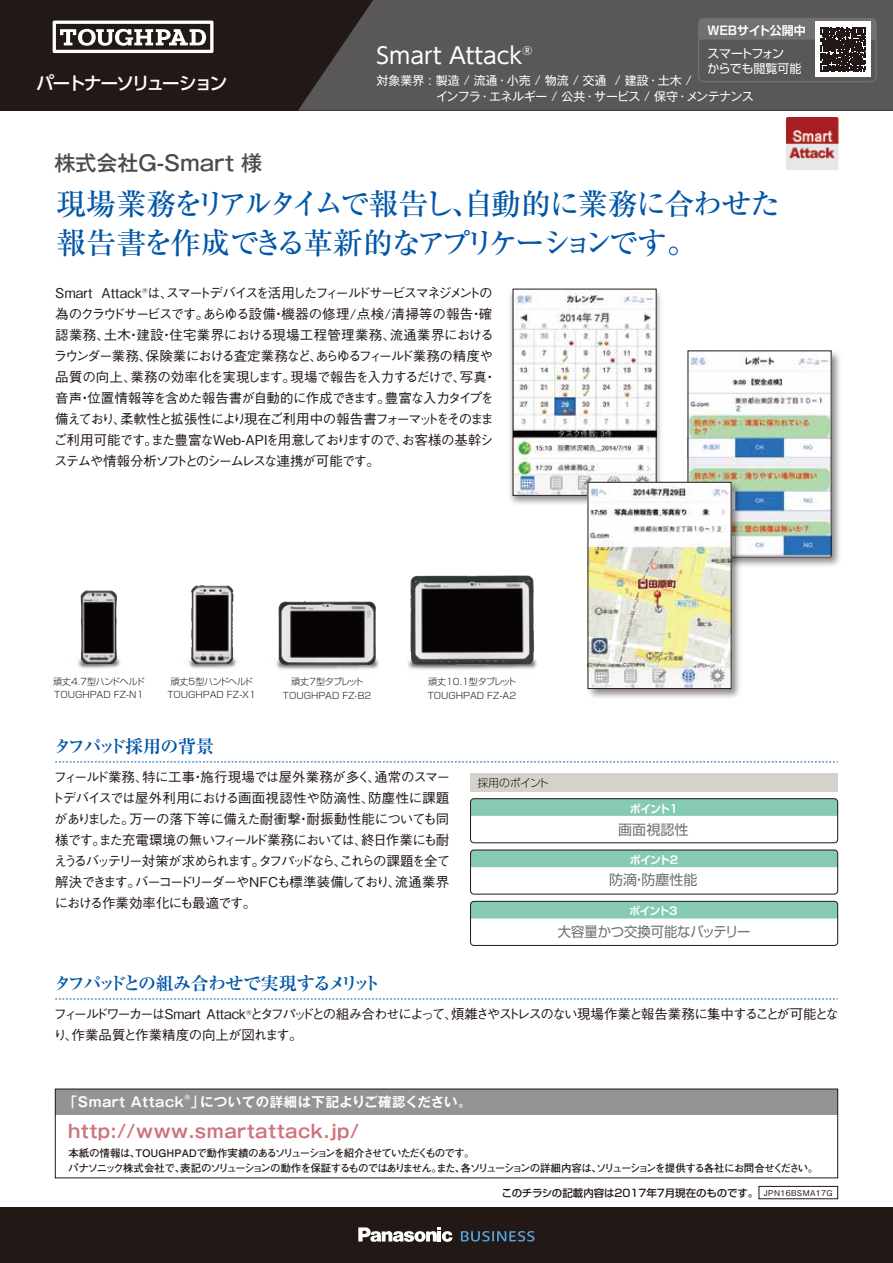
<style>
.page{position:relative;width:893px;height:1263px;background:#fff}
.page>*{position:absolute;margin:0;border:0;box-sizing:border-box;transform-origin:0 0}
.t1{font:500 30px/39px "Ryumin Pro";letter-spacing:-.09em;color:#0056a8}
.t2{font:22.5px "UD Shin Go Pro";color:#fff}
.t3{font:500 21px "Gothic MB101 Pro";color:#4c4948}
.t4{font:700 18px "Ryumin Pro";letter-spacing:-.085em;color:#0056a8}
.t5{font:700 18px "Gothic MB101 Pro De";letter-spacing:.03em;color:#cf737a}
.t6{font:500 18px "UD Shin Go Pro";letter-spacing:-.125em;color:#fff}
.t7{font:14.1px "Shin Go Pro";color:#727171;scale:.95 1}
.t8{font:14.1px "Shin Go Pro";color:#727171}
.t9{font:500 13.5px/21px "Gothic BBB Pro";letter-spacing:-.075em;color:#221815}
.t10{font:500 13.5px "Gothic BBB Pro";letter-spacing:-.155em;color:#221815}
.t11{font:500 13.5px "Gothic BBB Pro";letter-spacing:-.105em;color:#221815}
.t12{font:500 13.5px "Gothic BBB Pro";letter-spacing:-.045em;color:#221815}
.t13{font:700 13.5px "Gothic MB101 Pro De";letter-spacing:.04em;color:#fff}
.t14{font:500 13.5px "Gothic BBB Pro";letter-spacing:-.03em;color:#221815}
.t15{font:500 13.5px "Gothic BBB Pro";letter-spacing:-.02em;color:#221815}
.t16{font:12px/16.5px "Gothic MB101 Pro";letter-spacing:-.02em;color:#fff}
.t17{font:12px/15px "Shin Go Pro";letter-spacing:-.035em;color:#fff}
.t18{font:700 12px "Shin Go Pro De";letter-spacing:-.075em;color:#fff}
.t19{font:700 10.95px "Shin Go Pro De";letter-spacing:-.055em;color:#fff}
.t20{font:300 10.95px "Shin Go Pro";letter-spacing:-.04em;color:#221815}
.t21{font:700 10.5px/15px "Futo Go B101 Pro";letter-spacing:-.095em;color:#221815}
.t22{font:500 10.5px "Shin Go Pro";letter-spacing:-.005em;color:#221815}
.t23{font:300 9px/13.5px "Shin Go Pro";color:#221815;text-align:center}
.t24{font:500 7.95px "Gothic BBB Pro";letter-spacing:.04em;color:#221815}
.t25{font:700 6.75px "Gothic MB101 Pro De";color:#fff}
</style>
<div class="page">
<div style="left:0;top:1208px;width:893px;height:55px;background:#221815"></div>
<svg style="left:358px;top:1227px;width:94px;height:15px"></svg>
<svg style="left:461px;top:1231px;width:73px;height:10px"></svg>
<div style="left:0;top:0;width:893px;height:110px;background:#221815"></div>
<svg style="left:298px;top:0;width:595px;height:110px;background:#545252"></svg>
<svg style="left:53px;top:21px;width:160px;height:32px"></svg>
<img style="left:509px;top:288px;width:152px;height:216px">
<svg style="left:55px;top:761px;width:783px;height:1px"></svg>
<svg style="left:55px;top:998px;width:783px;height:1px"></svg>
<div style="left:470px;top:799px;width:368px;height:17px;background:#86cab6"></div>
<div style="left:470px;top:773px;width:368px;height:19px;background:#d4d2ca"></div>
<div style="left:470px;top:798px;width:368px;height:45px;border:1px solid #221815;border-radius:3px"></div>
<div style="left:470px;top:850px;width:368px;height:17px;background:#86cab6"></div>
<div style="left:470px;top:850px;width:368px;height:44px;border:1px solid #221815;border-radius:3px"></div>
<div style="left:470px;top:901px;width:368px;height:17px;background:#86cab6"></div>
<div style="left:470px;top:901px;width:368px;height:45px;border:1px solid #221815;border-radius:3px"></div>
<img style="left:515px;top:291px;width:139px;height:202px">
<img style="left:638px;top:301px;width:202px;height:265px">
<img style="left:690px;top:353px;width:139px;height:202px">
<img style="left:538px;top:433px;width:252px;height:265px">
<img style="left:590px;top:484px;width:139px;height:203px">
<div style="left:588px;top:482px;width:143px;height:207px;border:1px solid #221815"></div>
<img style="left:78px;top:658px;width:43px;height:11px">
<img style="left:188px;top:606px;width:37px;height:63px">
<img style="left:225px;top:606px;width:132px;height:64px">
<img style="left:357px;top:606px;width:231px;height:92px">
<div style="left:759px;top:1186px;width:79px;height:13px;border:1px solid #221815"></div>
<img style="left:786px;top:118px;width:53px;height:52px">
<div style="left:55px;top:1089px;width:783px;height:25px;background:#949495"></div>
<div style="left:698px;top:18px;width:178px;height:64px;border:1px solid #727171;border-radius:5px"></div>
<div style="left:815px;top:22px;width:55px;height:55px;background:#fff"></div>
<svg style="left:699px;top:18px;width:177px;height:53px;background:#686564"></svg>
<img style="left:410px;top:575px;width:124px;height:90px">
<svg style="left:192px;top:585px;width:9px;height:5px"></svg>
<img style="left:81px;top:590px;width:36px;height:74px">
<img style="left:278px;top:601px;width:98px;height:64px">
<h3 class="t6" style="left:36px;top:69px;width:193px">パートナーソリューション</h3>
<h3 class="t3" style="left:54px;top:145px;width:209px">株式会社G-Smart 様</h3>
<p class="t18" style="left:708px;top:20px;width:100px">ＷＥＢサイト公開中</p>
<p class="t17" style="left:708px;top:44px;width:95px">スマートフォン<br>からでも閲覧可能</p>
<h2 class="t2" style="left:377px;top:37px;width:157px">Smart Attack<sup>®</sup></h2>
<p class="t16" style="left:377px;top:70px;width:379px">対象業界 : 製造 / 流通・小売 / 物流 / 交通 / 建設・土木 /<br>　　　　　インフラ・エネルギー / 公共・サービス / 保守・メンテナンス</p>
<h1 class="t1" style="left:56px;top:182px;width:725px">現場業務をリアルタイムで報告し、自動的に業務に合わせた報告書を作成できる革新的なアプリケーションです。</h1>
<p class="t9" style="left:54px;top:281px;width:444px">Smart Attack<sup>®</sup>は、スマートデバイスを活用したフィールドサービスマネジメントの為のクラウドサービスです。あらゆる設備・機器の修理/点検/清掃等の報告・確認業務、土木・建設・住宅業界における現場工程管理業務、流通業界におけるラウンダー業務、保険業における査定業務など、あらゆるフィールド業務の精度や品質の向上、業務の効率化を実現します。現場で報告を入力するだけで、写真・音声・位置情報等を含めた報告書が自動的に作成できます。豊富な入力タイプを備えており、柔軟性と拡張性により現在ご利用中の報告書フォーマットをそのままご利用可能です。また豊富なWeb-APIを用意しておりますので、お客様の基幹システムや情報分析ソフトとのシームレスな連携が可能です。</p>
<p class="t23" style="left:53px;top:673px;width:93px;text-align:left">頑丈4.7型ハンドヘルド<br>TOUGHPAD FZ-N1</p>
<p class="t23" style="left:167px;top:673px;width:90px">頑丈5型ハンドヘルド<br>TOUGHPAD FZ-X1</p>
<p class="t23" style="left:283px;top:674px;width:90px">頑丈7型タブレット<br>TOUGHPAD FZ-B2</p>
<p class="t23" style="left:428px;top:674px;width:90px;text-align:left">頑丈10.1型タブレット<br>TOUGHPAD FZ-A2</p>
<h3 class="t4" style="left:54px;top:732px;width:162px">タフパッド採用の背景</h3>
<p class="t12" style="left:54px;top:766px;width:398px">フィールド業務、特に工事・施行現場では屋外業務が多く、通常のスマー</p>
<p class="t15" style="left:51px;top:787px;width:400px">トデバイスでは屋外利用における画面視認性や防滴性、防塵性に課題</p>
<p class="t14" style="left:54px;top:808px;width:396px">がありました。万一の落下等に備えた耐衝撃・耐振動性能についても同</p>
<p class="t9" style="left:55px;top:828px;width:395px">様です。また充電環境の無いフィールド業務においては、終日作業にも耐</p>
<p class="t10" style="left:54px;top:850px;width:398px">えうるバッテリー対策が求められます。タフパッドなら、これらの課題を全て</p>
<p class="t11" style="left:55px;top:871px;width:395px">解決できます。バーコードリーダーやNFCも標準装備しており、流通業界</p>
<p class="t9" style="left:55px;top:891px;width:203px">における作業効率化にも最適です。</p>
<h3 class="t4" style="left:54px;top:969px;width:329px">タフパッドとの組み合わせで実現するメリット</h3>
<p class="t20" style="left:477px;top:774px;width:73px">採用のポイント</p>
<p class="t19" style="left:630px;top:799px;width:50px">ポイント1</p>
<p class="t8" style="left:618px;top:818px;width:72px">画面視認性</p>
<p class="t19" style="left:630px;top:851px;width:50px">ポイント2</p>
<p class="t8" style="left:609px;top:868px;width:90px">防滴・防塵性能</p>
<p class="t19" style="left:629px;top:902px;width:50px">ポイント3</p>
<p class="t7" style="left:558px;top:920px;width:204px">大容量かつ交換可能なバッテリー</p>
<p class="t9" style="left:53px;top:1002px;width:787px">フィールドワーカーはSmart Attack<sup>®</sup>とタフパッドとの組み合わせによって、煩雑さやストレスのない現場作業と報告業務に集中することが可能となり、作業品質と作業精度の向上が図れます。</p>
<p class="t13" style="left:64px;top:1091px;width:122px">「Smart Attack</p>
<p class="t25" style="left:185px;top:1091px;width:8px">®</p>
<p class="t13" style="left:191px;top:1091px;width:282px">」についての詳細は下記よりご確認ください。</p>
<h3 class="t5" style="left:68px;top:1116px;width:293px">http://www.smartattack.jp/</h3>
<p class="t21" style="left:68px;top:1144px;width:752px">本紙の情報は、TOUGHPADで動作実績のあるソリューションを紹介させていただくものです。<br>パナソニック株式会社で、表記のソリューションの動作を保証するものではありません。また、各ソリューションの詳細内容は、ソリューションを提供する各社にお問合せください。</p>
<p class="t22" style="left:502px;top:1184px;width:258px">このチラシの記載内容は2017年7月現在のものです。</p>
<p class="t24" style="left:764px;top:1186px;width:70px">JPN16BSMA17G</p>
</div>
